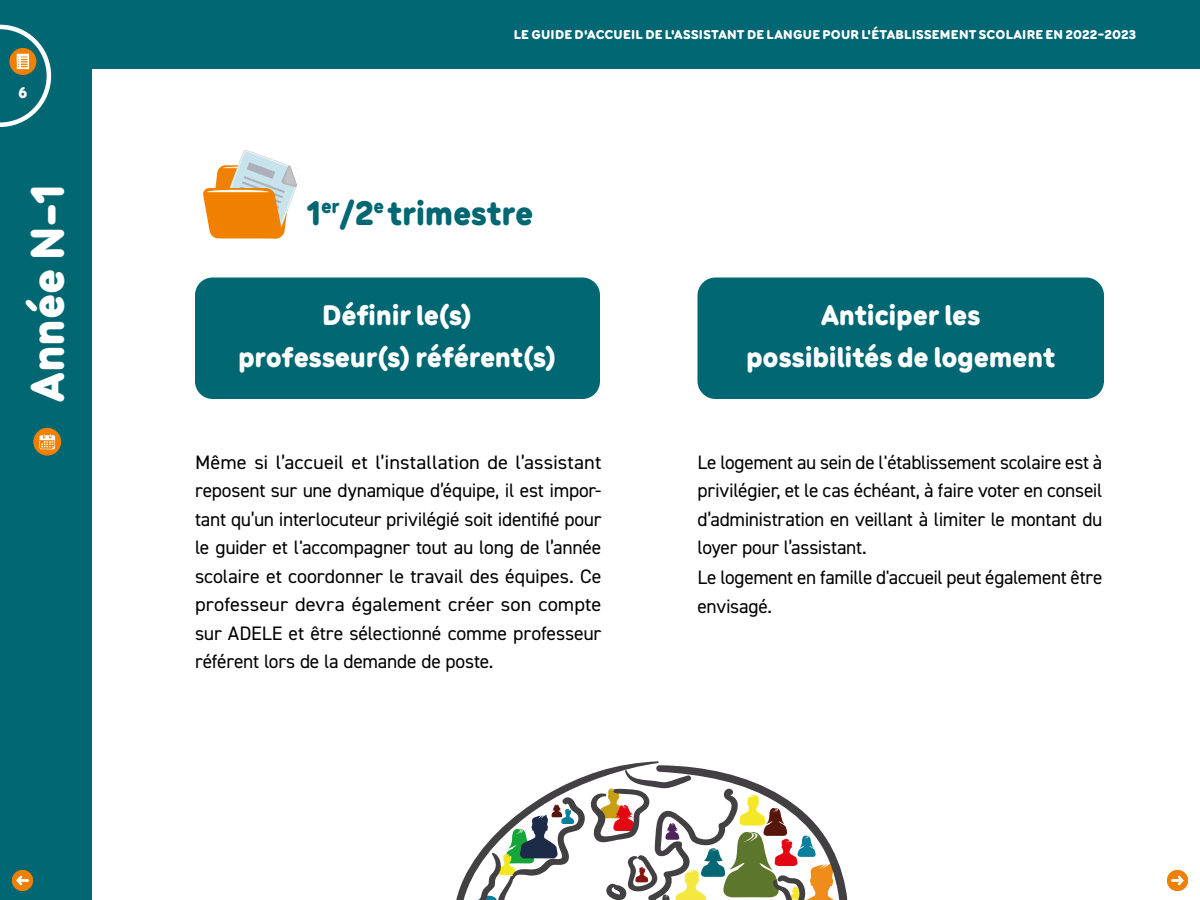
<style>
.page{position:relative;width:1200px;height:900px;background:#fff}
.page>*{position:absolute;margin:0;border:0;box-sizing:border-box;transform-origin:0 0}
.ttr1{font:900 49.5px "Menco";color:#fff}
.TTR_bulle{font:900 36px "Menco";letter-spacing:-.01em;color:#006773}
.TTR_bulle-2{font:900 30px/42px "Menco";letter-spacing:-.01em;color:#fff;text-align:center}
.txt_bulle_année{font:19.5px/28.5px "DIN2014";letter-spacing:-.015em;color:#000;text-align:justify;scale:1.05 1}
.txt_bulle_année-2{font:19.5px/28.5px "DIN2014";letter-spacing:-.015em;color:#000;text-align:justify}
.txt_courant{font:900 16.5px "Menco";color:#fff}
.t1{font:700 15px "Menco";letter-spacing:.005em;color:#fff;scale:1.06 1}
.ttr2{font:900 13.5px "Menco";letter-spacing:.02em;color:#fff;scale:1.06 1}
</style>
<div class="page">
<div style="left:0;top:0;width:92px;height:900px;background:#006773"></div>
<div style="left:0;top:0;width:1200px;height:69px;background:#006773"></div>
<svg style="left:0;top:25px;width:51px;height:102px"></svg>
<div style="left:195px;top:278px;width:405px;height:121px;background:#006773;border-radius:18px"></div>
<svg style="left:456px;top:761px;width:392px;height:139px"></svg>
<div style="left:12px;top:870px;width:21px;height:21px;background:#f08000;border-radius:50%"></div>
<svg style="left:16px;top:876px;width:13px;height:9px"></svg>
<div style="left:1167px;top:870px;width:21px;height:21px;background:#f08000;border-radius:50%"></div>
<svg style="left:1171px;top:876px;width:13px;height:9px"></svg>
<svg style="left:203px;top:150px;width:98px;height:89px"></svg>
<div style="left:698px;top:278px;width:406px;height:121px;background:#006773;border-radius:18px"></div>
<div style="left:33px;top:428px;width:28px;height:28px;background:#f08000;border-radius:50%"></div>
<svg style="left:39px;top:434px;width:16px;height:15px"></svg>
<p class="txt_courant" style="left:19px;top:81px;width:10px">6</p>
<p class="t1" style="left:472px;top:22px;width:631px">LE GUIDE D'ACCUEIL DE L'ASSISTANT DE LANGUE POUR L'ÉTABLISSEMENT SCOLAIRE EN 2023-2024</p>
<p class="ttr2" style="left:514px;top:24px;width:589px">LE GUIDE D'ACCUEIL DE L'ASSISTANT DE LANGUE POUR L'ÉTABLISSEMENT SCOLAIRE EN 2022-2023</p>
<p class="ttr1" style="left:10px;top:402px;width:219px;rotate:-90deg">Année N-1</p>
<p class="TTR_bulle" style="left:307px;top:186px;width:228px">1<sup>er</sup>/2<sup>e</sup> trimestre</p>
<p class="TTR_bulle-2" style="left:238px;top:292px;width:320px">Définir le(s) professeur(s) référent(s)</p>
<p class="txt_bulle_année" style="left:195px;top:447px;width:389px">Même si l’accueil et l’installation de l’assistant reposent sur une dynamique d’équipe, il est impor&shy;tant qu’un interlocuteur privilégié soit identifié pour le guider et l'accompagner tout au long de l’année scolaire et coordonner le travail des équipes. Ce professeur devra également créer son compte sur ADELE et être sélectionné comme professeur référent lors de la demande de poste.</p>
<p class="TTR_bulle-2" style="left:746px;top:292px;width:311px">Anticiper les possibilités de logement</p>
<p class="txt_bulle_année-2" style="left:698px;top:447px;width:407px">Le logement au sein de l'établissement scolaire est à privilégier, et le cas échéant, à faire voter en conseil d’administration en veillant à limiter le montant du loyer pour l’assistant.</p>
<p class="txt_bulle_année-2" style="left:698px;top:563px;width:406px">Le logement en famille d'accueil peut également être envisagé.</p>
</div>
